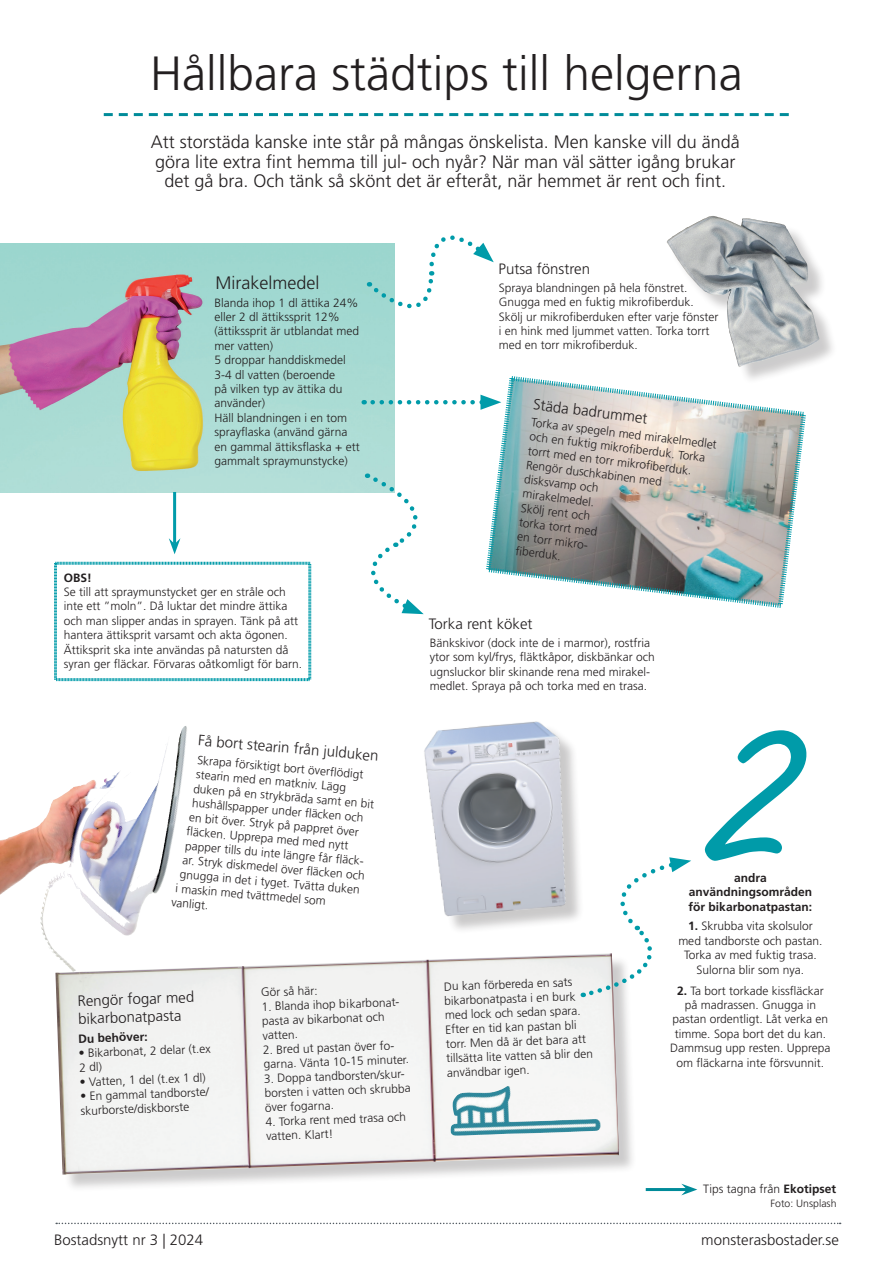
<style>
.page{position:relative;width:893px;height:1263px;background:#fff}
.page>*{position:absolute;margin:0;border:0;box-sizing:border-box;transform-origin:0 0}
.t1{font:271.5px "Freestyle Script";color:#009ba9}
.t2{font:300 48px "Frutiger LT Std";color:#231f20}
.t3{font:300 18px/19.5px "Frutiger LT Std";color:#231f20;text-align:center}
.t4{font:300 15px/18px "Frutiger LT Std";color:#231f20}
.t5{font:300 12px/14.4px "Frutiger LT Std";color:#231f20}
.t6{font:700 12px/14.4px "Frutiger LT Std";color:#231f20;text-align:center}
.t7{font:300 10.5px "Frutiger LT Std";color:#231f20}
.s1{font-weight:700}
</style>
<div class="page">
<svg style="left:54px;top:561px;width:258px;height:121px"></svg>
<svg style="left:486px;top:376px;width:320px;height:232px"></svg>
<svg style="left:56px;top:1223px;width:785px;height:1px"></svg>
<svg style="left:104px;top:113px;width:685px;height:3px"></svg>
<div style="left:58px;top:956px;width:579px;height:237px;background:#231f20;opacity:.23"></div>
<img style="left:55px;top:953px;width:564px;height:221px">
<img style="left:0;top:244px;width:395px;height:248px">
<svg style="left:369px;top:235px;width:125px;height:89px"></svg>
<svg style="left:351px;top:473px;width:73px;height:141px"></svg>
<svg style="left:583px;top:857px;width:108px;height:141px"></svg>
<img style="left:451px;top:1086px;width:150px;height:50px">
<hr style="left:646px;top:1188px;width:41px;height:3px;background:#008b99">
<svg style="left:681px;top:1184px;width:16px;height:11px"></svg>
<hr style="left:173px;top:492px;width:3px;height:52px;background:#009ba9">
<svg style="left:169px;top:538px;width:11px;height:16px"></svg>
<div style="left:670px;top:218px;width:168px;height:167px;background:#231f20;opacity:.23"></div>
<img style="left:667px;top:216px;width:153px;height:151px">
<img style="left:129px;top:726px;width:57px;height:166px">
<svg style="left:373px;top:395px;width:128px;height:15px"></svg>
<div style="left:427px;top:724px;width:158px;height:210px;background:#fff"></div>
<img style="left:424px;top:721px;width:180px;height:207px">
<h2 class="t2" style="left:150px;top:46px;width:594px">Hållbara städtips till helgerna</h2>
<h3 class="t3" style="left:151px;top:132px;width:591px">Att storstäda kanske inte står på mångas önskelista. Men kanske vill du ändå göra lite extra fint hemma till jul- och nyår? När man väl sätter igång brukar det gå bra. Och tänk så skönt det är efteråt, när hemmet är rent och fint.</h3>
<h3 class="t3" style="left:216px;top:274px;width:105px">Mirakelmedel</h3>
<p class="t5" style="left:215px;top:295px;width:147px">Blanda ihop 1 dl ättika 24% eller 2 dl ättikssprit 12% (ättikssprit är utblandat med mer vatten)<br>5 droppar handdiskmedel<br>3-4 dl vatten (beroende<br>på vilken typ av ättika du använder)<br>Häll blandningen i en tom sprayflaska (använd gärna en gammal ättiksflaska + ett gammalt spraymunstycke)</p>
<p class="t6" style="left:64px;top:570px;width:30px">OBS!</p>
<p class="t5" style="left:64px;top:585px;width:240px">Se till att spraymunstycket ger en stråle och inte ett ”moln”. Då luktar det mindre ättika och man slipper andas in sprayen. Tänk på att hantera ättiksprit varsamt och akta ögonen.<br>Ättiksprit ska inte användas på natursten då syran ger fläckar. Förvaras oåtkomligt för barn.</p>
<p class="t4" style="left:199px;top:731px;width:182px;rotate:5deg">Få bort stearin från julduken</p>
<p class="t5" style="left:198px;top:753px;width:168px;rotate:5deg">Skrapa försiktigt bort överfl ödigt</p>
<p class="t5" style="left:197px;top:767px;width:152px;rotate:5deg">stearin med en matkniv. Lägg</p>
<p class="t5" style="left:194px;top:781px;width:183px;rotate:5deg">duken på en strykbräda samt en bit</p>
<p class="t5" style="left:193px;top:796px;width:174px;rotate:5deg">hushållspapper under fl äcken och</p>
<p class="t5" style="left:190px;top:810px;width:172px;rotate:5deg">en bit över. Stryk på pappret över</p>
<p class="t5" style="left:187px;top:824px;width:164px;rotate:5deg">fl äcken. Upprepa med med nytt</p>
<p class="t5" style="left:186px;top:838px;width:181px;rotate:5deg">papper tills du inte längre får fl äck-</p>
<p class="t5" style="left:183px;top:853px;width:184px;rotate:5deg">ar. Stryk diskmedel över fl äcken och</p>
<p class="t5" style="left:180px;top:867px;width:182px;rotate:5deg">gnugga in det i tyget. Tvätta duken</p>
<p class="t5" style="left:176px;top:881px;width:152px;rotate:5deg">i maskin med tvättmedel som</p>
<p class="t5" style="left:172px;top:895px;width:39px;rotate:5deg">vanligt.</p>
<p class="t4" style="left:77px;top:992px;width:118px;rotate:-2deg">Rengör fogar med bikarbonatpasta</p>
<p class="t6" style="left:78px;top:1031px;width:71px;rotate:-2deg">Du behöver:</p>
<p class="t5" style="left:79px;top:1046px;width:134px;rotate:-2deg">• Bikarbonat, 2 delar (t.ex<br>2 dl)</p>
<p class="t5" style="left:80px;top:1075px;width:128px;rotate:-2deg">• Vatten, 1 del (t.ex 1 dl)</p>
<p class="t5" style="left:80px;top:1089px;width:130px;rotate:-2deg">• En gammal tandborste/ skurborste/diskborste</p>
<p class="t5" style="left:261px;top:985px;width:58px;rotate:-2deg">Gör så här:</p>
<p class="t5" style="left:261px;top:1000px;width:141px;rotate:-2deg">1. Blanda ihop bikarbonat&shy;pasta av bikarbonat och vatten.</p>
<p class="t5" style="left:263px;top:1043px;width:147px;rotate:-2deg">2. Bred ut pastan över fo&shy;garna. Vänta 10-15 minuter.</p>
<p class="t5" style="left:264px;top:1071px;width:148px;rotate:-2deg">3. Doppa tandborsten/skur&shy;borsten i vatten och skrubba över fogarna.</p>
<p class="t5" style="left:265px;top:1115px;width:142px;rotate:-2deg">4. Torka rent med trasa och vatten. Klart!</p>
<p class="t4" style="left:499px;top:260px;width:93px">Putsa fönstren</p>
<p class="t5" style="left:499px;top:281px;width:221px">Spraya blandningen på hela fönstret.<br>Gnugga med en fuktig mikrofiberduk.<br>Skölj ur mikrofiberduken efter varje fönster i en hink med ljummet vatten. Torka torrt med en torr mikrofiberduk.</p>
<p class="t4" style="left:534px;top:395px;width:117px;rotate:7deg">Städa badrummet</p>
<p class="t5" style="left:532px;top:415px;width:188px;rotate:7deg">Torka av spegeln med mirakelmedlet och en fuktig mikrofi berduk. Torka torrt med en torr mikrofi berduk.<br>Rengör duschkabinen med disksvamp och<br>mirakelmedel.<br>Skölj rent och<br>torka torrt med<br>en torr mikro-<br>fi berduk.</p>
<p class="t4" style="left:429px;top:615px;width:105px">Torka rent köket</p>
<p class="t5" style="left:430px;top:636px;width:226px">Bänkskivor (dock inte de i marmor), rostfria ytor som kyl/frys, fläktkåpor, diskbänkar och ugnsluckor blir skinande rena med mirakel&shy;medlet. Spraya på och torka med en trasa.</p>
<p class="t5" style="left:444px;top:979px;width:148px;rotate:-2deg">Du kan förbereda en sats bikarbonatpasta i en burk med lock och sedan spara.<br>Efter en tid kan pastan bli torr. Men då är det bara att tillsätta lite vatten så blir den användbar igen.</p>
<h1 class="t1" style="left:726px;top:634px;width:94px">2</h1>
<p class="t6" style="left:689px;top:870px;width:125px">andra användningsområden för bikarbonatpastan:</p>
<p class="t5" style="left:678px;top:919px;width:146px;text-align:center"><span class="s1">1.</span> Skrubba vita skolsulor med tandborste och pastan.<br>Torka av med fuktig trasa.<br>Sulorna blir som nya.</p>
<p class="t5" style="left:670px;top:983px;width:162px;text-align:center"><span class="s1">2.</span> Ta bort torkade kissfläckar på madrassen. Gnugga in pastan ordentligt. Låt verka en timme. Sopa bort det du kan.<br>Dammsug upp resten. Upprepa om fläckarna inte försvunnit.</p>
<p class="t5" style="left:703px;top:1181px;width:134px">Tips tagna från <span class="s1">Ekotipset</span></p>
<p class="t7" style="left:770px;top:1197px;width:67px">Foto: Unsplash</p>
<p class="t4" style="left:54px;top:1231px;width:151px">Bostadsnytt nr 3 | 2024</p>
<p class="t4" style="left:701px;top:1231px;width:139px">monsterasbostader.se</p>
</div>
